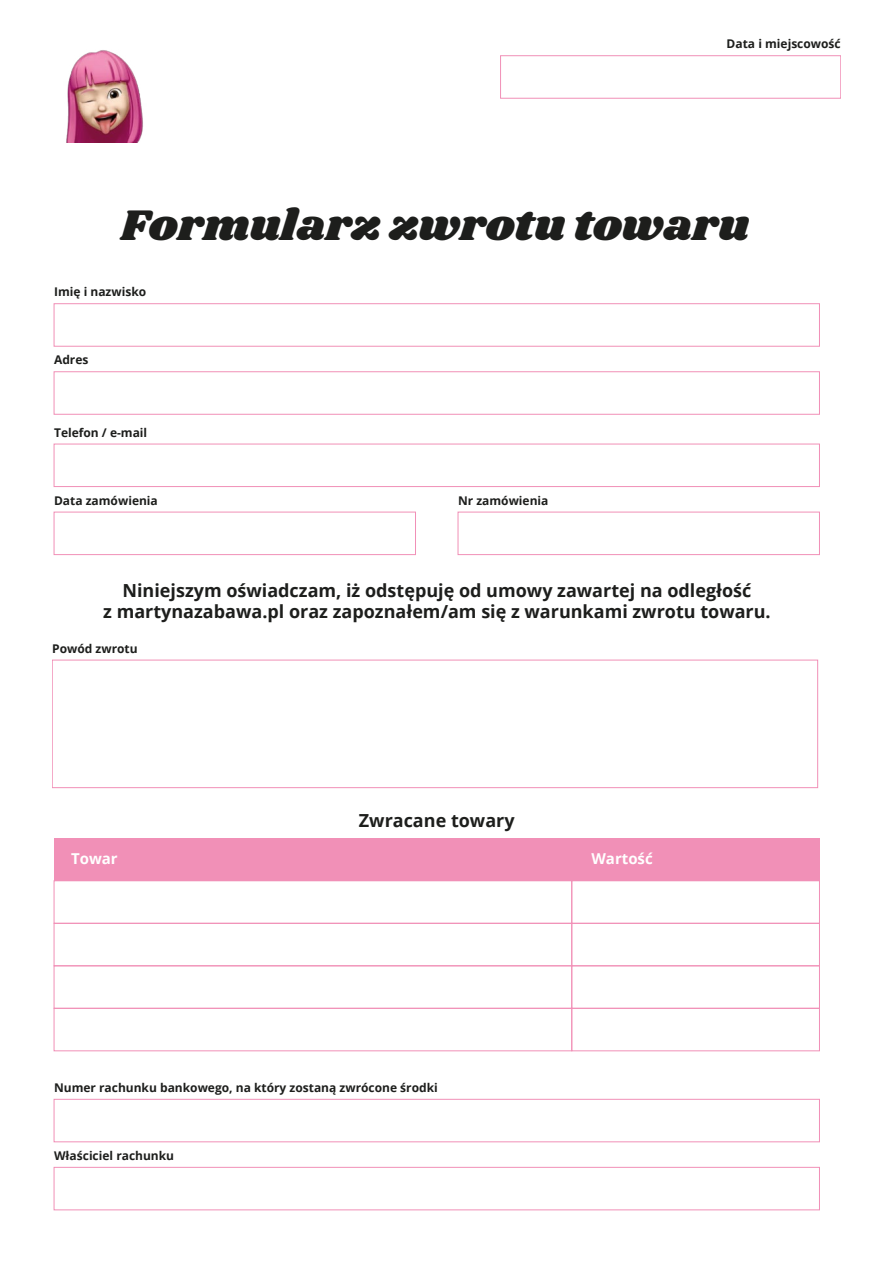
<style>
.page{position:relative;width:893px;height:1263px;background:#fff}
.page>*{position:absolute;margin:0;border:0;box-sizing:border-box;transform-origin:0 0}
.t1{font:44.4px "Shrikhand";color:#1d1e1c}
.t2{font:700 18px/21.6px "Open Sans";color:#1d1e1c;text-align:center}
.t3{font:700 15px "Open Sans";color:#fff}
.t4{font:700 12px "Open Sans";color:#1d1e1c}
</style>
<div class="page">
<div style="left:54px;top:303px;width:766px;height:43px;border:1px solid #f190b7"></div>
<div style="left:54px;top:444px;width:766px;height:43px;border:1px solid #f190b7"></div>
<div style="left:54px;top:512px;width:362px;height:43px;border:1px solid #f190b7"></div>
<div style="left:458px;top:512px;width:362px;height:43px;border:1px solid #f190b7"></div>
<div style="left:52px;top:660px;width:766px;height:128px;border:1px solid #f190b7"></div>
<div style="left:54px;top:923px;width:518px;height:43px;border:1px solid #f190b7"></div>
<div style="left:572px;top:923px;width:248px;height:43px;border:1px solid #f190b7"></div>
<div style="left:54px;top:965px;width:518px;height:43px;border:1px solid #f190b7"></div>
<div style="left:572px;top:965px;width:248px;height:43px;border:1px solid #f190b7"></div>
<div style="left:54px;top:1008px;width:518px;height:43px;border:1px solid #f190b7"></div>
<div style="left:572px;top:1008px;width:248px;height:43px;border:1px solid #f190b7"></div>
<div style="left:54px;top:838px;width:383px;height:43px;background:#f190b7"></div>
<div style="left:437px;top:838px;width:382px;height:43px;background:#f190b7"></div>
<div style="left:54px;top:1099px;width:766px;height:43px;border:1px solid #f190b7"></div>
<div style="left:54px;top:1167px;width:766px;height:43px;border:1px solid #f190b7"></div>
<img style="left:66px;top:50px;width:77px;height:92px">
<p class="t4" style="left:727px;top:35px;width:116px">Data i miejscowość</p>
<h1 class="t1" style="left:121px;top:194px;width:630px">Formularz zwrotu towaru</h1>
<p class="t4" style="left:54px;top:283px;width:94px">Imię i nazwisko</p>
<p class="t4" style="left:54px;top:351px;width:36px">Adres</p>
<p class="t4" style="left:54px;top:424px;width:95px">Telefon / e-mail</p>
<p class="t4" style="left:54px;top:492px;width:105px">Data zamówienia</p>
<p class="t4" style="left:458px;top:492px;width:92px">Nr zamówienia</p>
<h2 class="t2" style="left:103px;top:579px;width:669px">Niniejszym oświadczam, iż odstępuję od umowy zawartej na odległość<br>z martynazabawa.pl oraz zapoznałem/am się z warunkami zwrotu towaru.</h2>
<p class="t4" style="left:52px;top:640px;width:87px">Powód zwrotu</p>
<h2 class="t2" style="left:359px;top:809px;width:157px">Zwracane towary</h2>
<p class="t3" style="left:71px;top:848px;width:48px">Towar</p>
<p class="t3" style="left:591px;top:848px;width:63px">Wartość</p>
<p class="t4" style="left:54px;top:1079px;width:385px">Numer rachunku bankowego, na który zostaną zwrócone środki</p>
<p class="t4" style="left:54px;top:1147px;width:122px">Właściciel rachunku</p>
</div>
